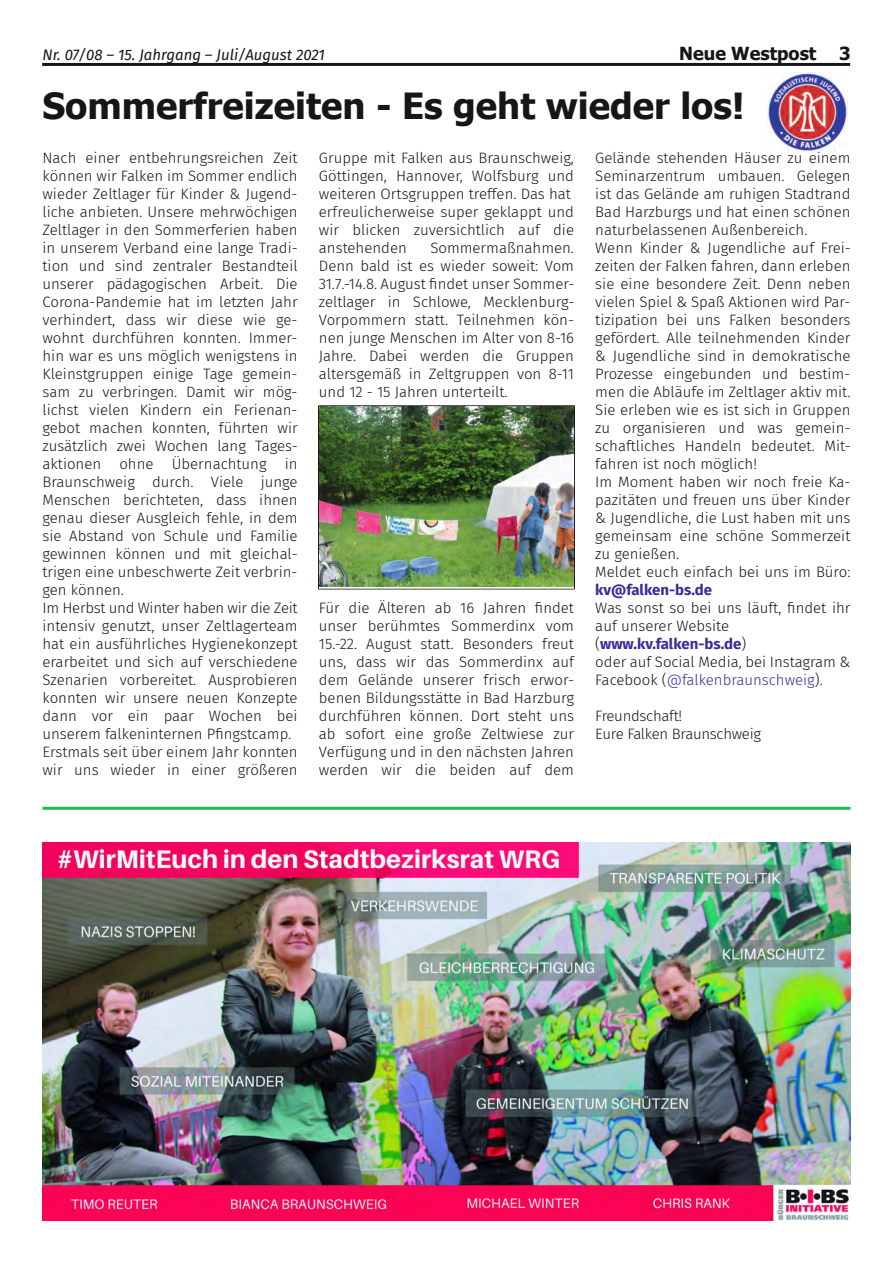
<style>
.page{position:relative;width:893px;height:1263px;background:#fff}
.page>*{position:absolute;margin:0;border:0;box-sizing:border-box;transform-origin:0 0}
.t1{font:700 36px "Tahoma";color:#151616}
.t2{font:700 18px "Tahoma";color:#151616}
.t3{font:300 15px/18px "Fira Sans";color:#151616}
.t4{font:italic 15px "Fira Sans";color:#151616}
.t5{font:300 15px/18px "Fira Sans";letter-spacing:-.02em;color:#151616}
.t6{font:700 15px "Fira Sans";color:#3c2b99}
.s1{font-weight:700;color:#3c2b99}
.s2{color:#3c2b99}
</style>
<div class="page">
<hr style="left:42px;top:63px;width:808px;height:3px;background:#151616">
<hr style="left:43px;top:807px;width:807px;height:3px;background:#22ba52">
<img style="left:318px;top:405px;width:257px;height:184px">
<img style="left:768px;top:72px;width:80px;height:80px">
<img style="left:43px;top:843px;width:807px;height:377px">
<p class="t4" style="left:43px;top:46px;width:284px">Nr. 07/08 – 15. Jahrgang – Juli/August 2021</p>
<p class="t2" style="left:679px;top:46px;width:139px">Neue Westpost</p>
<p class="t2" style="left:839px;top:46px;width:13px">3</p>
<h1 class="t1" style="left:43px;top:91px;width:703px">Sommerfreizeiten - Es geht wieder los!</h1>
<p class="t3" style="left:43px;top:149px;width:257px">Nach einer entbehrungsreichen Zeit können wir Falken im Sommer endlich wieder Zeltlager für Kinder &amp; Jugend&shy;liche anbieten. Unsere mehrwöchigen Zeltlager in den Sommerferien haben in unserem Verband eine lange Tradi&shy;tion und sind zentraler Bestandteil unserer pädagogischen Arbeit. Die Corona-Pandemie hat im letzten Jahr verhindert, dass wir diese wie ge&shy;wohnt durchführen konnten. Immer&shy;hin war es uns möglich wenigstens in Kleinstgruppen einige Tage gemein&shy;sam zu verbringen. Damit wir mög&shy;lichst vielen Kindern ein Ferienan&shy;gebot machen konnten, führten wir zusätzlich zwei Wochen lang Tages&shy;aktionen ohne Übernachtung in Braunschweig durch. Viele junge Menschen berichteten, dass ihnen genau dieser Ausgleich fehle, in dem sie Abstand von Schule und Familie gewinnen können und mit gleichal&shy;trigen eine unbeschwerte Zeit verbrin&shy;gen können.<br>Im Herbst und Winter haben wir die Zeit intensiv genutzt, unser Zeltlagerteam hat ein ausführliches Hygienekonzept erarbeitet und sich auf verschiedene Szenarien vorbereitet. Ausprobieren konnten wir unsere neuen Konzepte dann vor ein paar Wochen bei unserem falkeninternen Pfingstcamp.<br>Erstmals seit über einem Jahr konnten wir uns wieder in einer größeren</p>
<p class="t3" style="left:319px;top:149px;width:257px">Gruppe mit Falken aus Braunschweig, Göttingen, Hannover, Wolfsburg und weiteren Ortsgruppen treffen. Das hat erfreulicherweise super geklappt und wir blicken zuversichtlich auf die anstehenden</p>
<p class="t3" style="left:595px;top:149px;width:257px">Gelände stehenden Häuser zu einem Seminarzentrum umbauen. Gelegen ist das Gelände am ruhigen Stadtrand Bad Harzburgs und hat einen schönen naturbelassenen Außenbereich.<br>Wenn Kinder &amp; Jugendliche auf Frei&shy;zeiten der Falken fahren, dann erleben sie eine besondere Zeit. Denn neben vielen Spiel &amp; Spaß Aktionen wird Par&shy;tizipation bei uns Falken besonders gefördert. Alle teilnehmenden Kinder &amp; Jugendliche sind in demokratische Prozesse eingebunden und bestim&shy;men die Abläufe im Zeltlager aktiv mit.<br>Sie erleben wie es ist sich in Gruppen zu organisieren und was gemein&shy;schaftliches Handeln bedeutet. Mit&shy;fahren ist noch möglich!<br>Im Moment haben wir noch freie Ka&shy;pazitäten und freuen uns über Kinder &amp; Jugendliche, die Lust haben mit uns gemeinsam eine schöne Sommerzeit zu genießen.<br>Meldet euch einfach bei uns im Büro:</p>
<p class="t6" style="left:595px;top:581px;width:118px">kv@falken-bs.de</p>
<p class="t3" style="left:595px;top:599px;width:257px">Was sonst so bei uns läuft, findet ihr auf unserer Website (<span class="s1">www.kv.falken-bs.de</span>)<br>oder auf Social Media, bei Instagram &amp;<br>Facebook (<span class="s2">@falkenbraunschweig</span>).</p>
<p class="t5" style="left:595px;top:707px;width:167px">Freundschaft!<br>Eure Falken Braunschweig</p>
<p class="t3" style="left:319px;top:239px;width:257px;text-align:justify;text-indent:111px">Sommermaßnahmen.<br>Denn bald ist es wieder soweit: Vom 31.7.-14.8. August findet unser Sommer&shy;zeltlager in Schlowe, Mecklenburg-Vorpommern statt. Teilnehmen kön&shy;nen junge Menschen im Alter von 8-16<br>Jahre. Dabei werden die Gruppen altersgemäß in Zeltgruppen von 8-11 und 12 - 15 Jahren unterteilt.</p>
<p class="t3" style="left:319px;top:599px;width:257px;text-align:justify">Für die Älteren ab 16 Jahren findet unser berühmtes Sommerdinx vom 15.-22. August statt. Besonders freut uns, dass wir das Sommerdinx auf dem Gelände unserer frisch erwor&shy;benen Bildungsstätte in Bad Harzburg durchführen können. Dort steht uns ab sofort eine große Zeltwiese zur Verfügung und in den nächsten Jahren werden wir die beiden auf dem</p>
</div>
